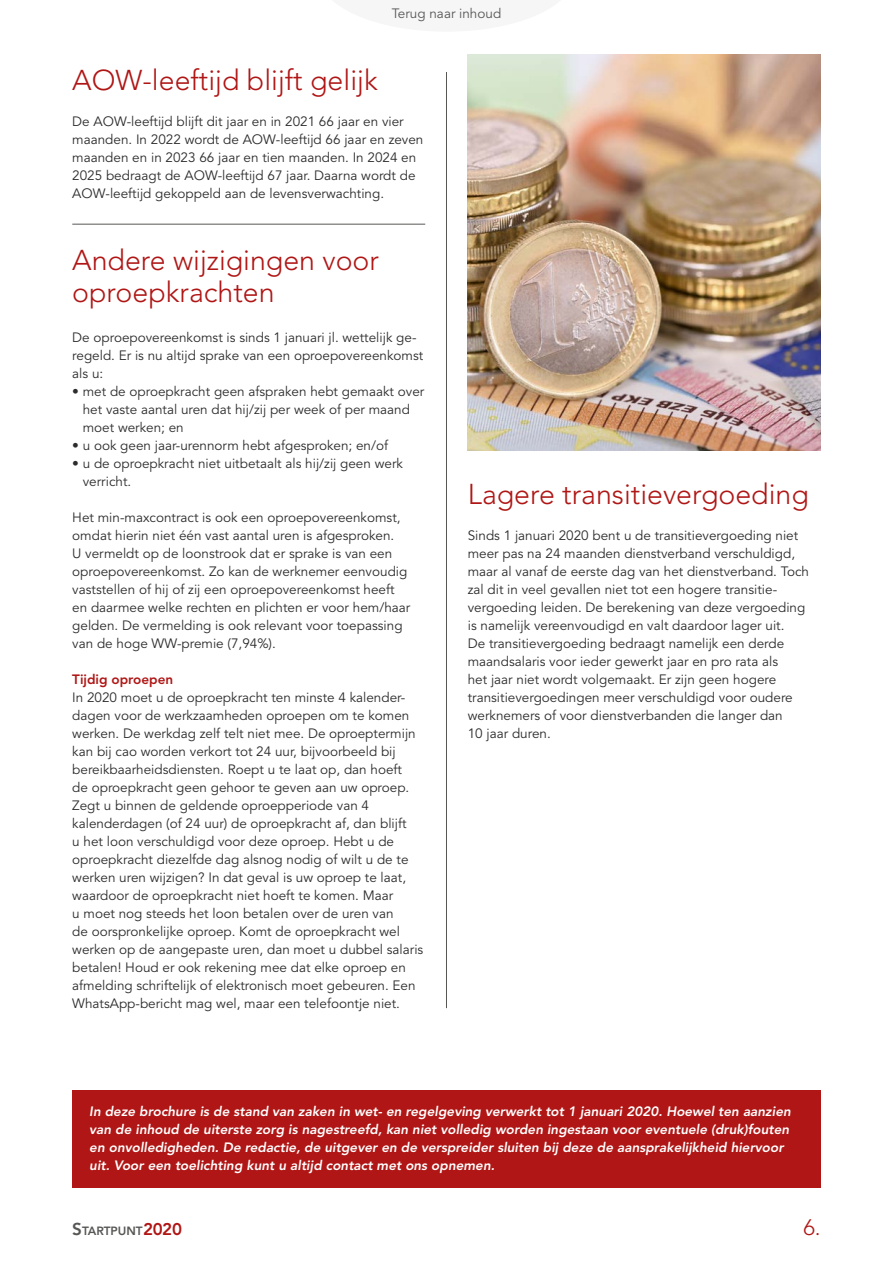
<style>
.page{position:relative;width:893px;height:1263px;background:#fff}
.page>*{position:absolute;margin:0;border:0;box-sizing:border-box;transform-origin:0 0}
.t1{font:300 28.5px/31.5px "Avenir LT";color:#af1615}
.t2{font:300 22.2px "Avenir LT";color:#af1615}
.t3{font:13.5px/18px "Avenir LT";color:#2c2c2c}
.t4{font:italic 800 13.5px/18px "Avenir LT";color:#fff}
.t5{font:13.5px "Avenir LT";color:#575756}
.t6{font:800 13.5px "Avenir LT";color:#af1615}
.t7{font:800 12px "Avenir LT";color:#575756}
.s1{font-size:17.1px}
.s2{font-size:16.8px;color:#af1615}
</style>
<div class="page">
<hr style="left:72px;top:224px;width:353px;height:1px;background:#575756">
<hr style="left:446px;top:72px;width:1px;height:936px;background:#575756">
<div style="left:72px;top:1091px;width:749px;height:97px;background:#af1615"></div>
<img style="left:468px;top:54px;width:352px;height:396px">
<p class="t5" style="left:392px;top:5px;width:111px">Terug naar inhoud</p>
<h1 class="t1" style="left:72px;top:65px;width:307px">AOW-leeftijd blijft gelijk</h1>
<p class="t3" style="left:72px;top:113px;width:353px">De AOW-leeftijd blijft dit jaar en in 2021 66 jaar en vier maanden. In 2022 wordt de AOW-leeftijd 66 jaar en zeven maanden en in 2023 66 jaar en tien maanden. In 2024 en 2025 bedraagt de AOW-leeftijd 67 jaar. Daarna wordt de AOW-leeftijd gekoppeld aan de levensverwachting.</p>
<h1 class="t1" style="left:72px;top:245px;width:308px">Andere wijzigingen voor oproepkrachten</h1>
<p class="t3" style="left:72px;top:329px;width:353px">De oproepovereenkomst is sinds 1 januari jl. wettelijk ge&shy;regeld. Er is nu altijd sprake van een oproepovereenkomst als u:</p>
<p class="t3" style="left:83px;top:383px;width:343px;text-indent:-11px">• met de oproepkracht geen afspraken hebt gemaakt over het vaste aantal uren dat hij/zij per week of per maand moet werken; en</p>
<p class="t3" style="left:72px;top:437px;width:317px">• u ook geen jaar-urennorm hebt afgesproken; en/of</p>
<p class="t3" style="left:83px;top:455px;width:322px;text-indent:-11px">• u de oproepkracht niet uitbetaalt als hij/zij geen werk verricht.</p>
<p class="t3" style="left:72px;top:509px;width:340px">Het min-maxcontract is ook een oproepovereenkomst, omdat hierin niet één vast aantal uren is afgesproken.<br>U vermeldt op de loonstrook dat er sprake is van een oproepovereenkomst. Zo kan de werknemer eenvoudig vaststellen of hij of zij een oproepovereenkomst heeft en daarmee welke rechten en plichten er voor hem/haar gelden. De vermelding is ook relevant voor toepassing van de hoge WW-premie (7,94%).</p>
<p class="t6" style="left:72px;top:671px;width:103px">Tijdig oproepen</p>
<p class="t3" style="left:72px;top:689px;width:353px">In 2020 moet u de oproepkracht ten minste 4 kalender&shy;dagen voor de werkzaamheden oproepen om te komen werken. De werkdag zelf telt niet mee. De oproeptermijn kan bij cao worden verkort tot 24 uur, bijvoorbeeld bij bereikbaarheidsdiensten. Roept u te laat op, dan hoeft<br>de oproepkracht geen gehoor te geven aan uw oproep.<br>Zegt u binnen de geldende oproepperiode van 4 kalenderdagen (of 24 uur) de oproepkracht af, dan blijft<br>u het loon verschuldigd voor deze oproep. Hebt u de oproepkracht diezelfde dag alsnog nodig of wilt u de te werken uren wijzigen? In dat geval is uw oproep te laat, waardoor de oproepkracht niet hoeft te komen. Maar<br>u moet nog steeds het loon betalen over de uren van<br>de oorspronkelijke oproep. Komt de oproepkracht wel werken op de aangepaste uren, dan moet u dubbel salaris betalen! Houd er ook rekening mee dat elke oproep en afmelding schriftelijk of elektronisch moet gebeuren. Een WhatsApp-bericht mag wel, maar een telefoontje niet.</p>
<h1 class="t1" style="left:468px;top:479px;width:343px">Lagere transitievergoeding</h1>
<p class="t3" style="left:468px;top:527px;width:343px">Sinds 1 januari 2020 bent u de transitievergoeding niet meer pas na 24 maanden dienstverband verschuldigd, maar al vanaf de eerste dag van het dienstverband. Toch zal dit in veel gevallen niet tot een hogere transitie&shy;vergoeding leiden. De berekening van deze vergoeding is namelijk vereenvoudigd en valt daardoor lager uit.<br>De transitievergoeding bedraagt namelijk een derde maandsalaris voor ieder gewerkt jaar en pro rata als<br>het jaar niet wordt volgemaakt. Er zijn geen hogere transitievergoedingen meer verschuldigd voor oudere werknemers of voor dienstverbanden die langer dan<br>10 jaar duren.</p>
<p class="t4" style="left:89px;top:1102px;width:703px">In deze brochure is de stand van zaken in wet- en regelgeving verwerkt tot 1 januari 2020. Hoewel ten aanzien van de inhoud de uiterste zorg is nagestreefd, kan niet volledig worden ingestaan voor eventuele (druk)fouten en onvolledigheden. De redactie, de uitgever en de verspreider sluiten bij deze de aansprakelijkheid hiervoor uit. Voor een toelichting kunt u altijd contact met ons opnemen.</p>
<p class="t7" style="left:72px;top:1224px;width:111px"><span class="s1">S</span>TARTPUNT<span class="s2">2020</span></p>
<h2 class="t2" style="left:803px;top:1214px;width:19px">6.</h2>
</div>
